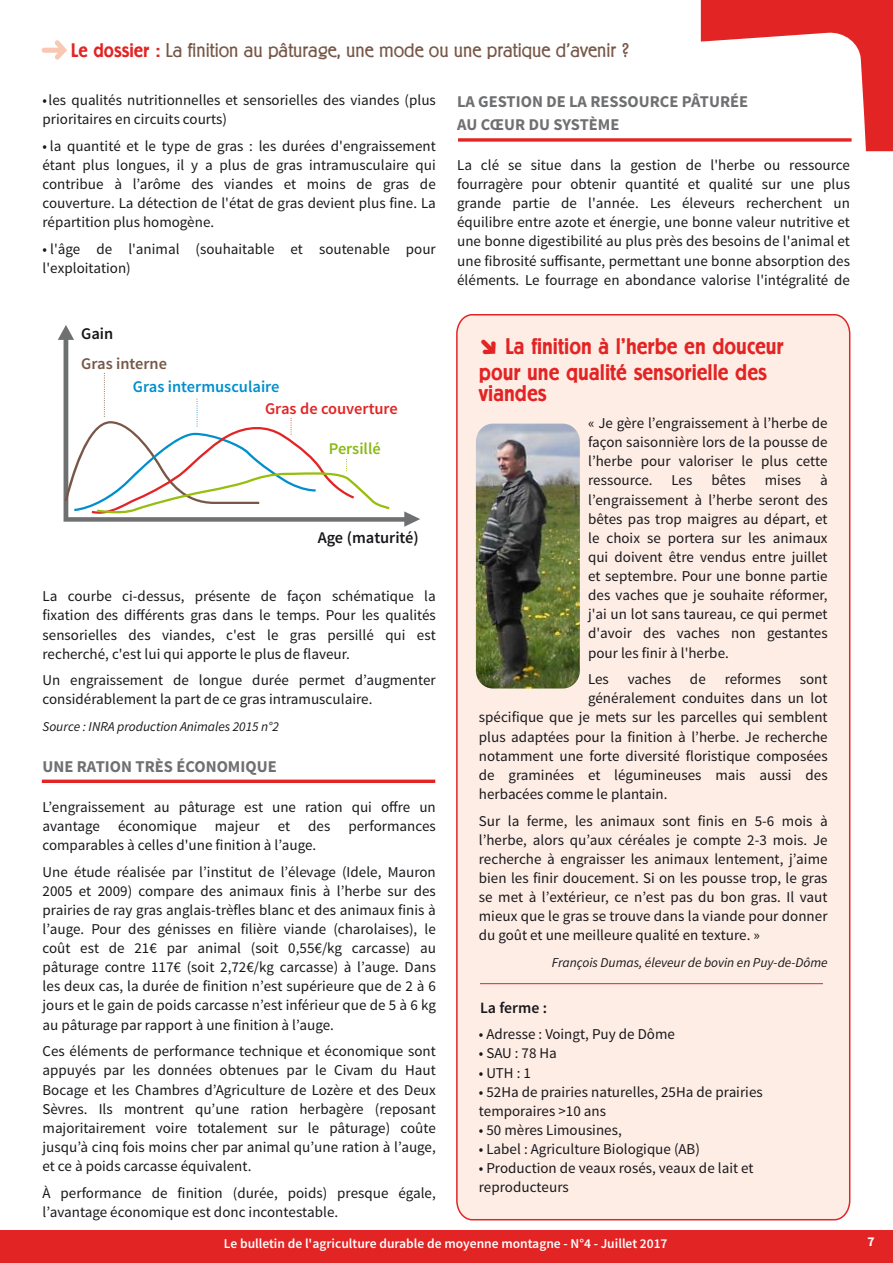
<style>
.page{position:relative;width:893px;height:1263px;background:#fff}
.page>*{position:absolute;margin:0;border:0;box-sizing:border-box;transform-origin:0 0}
.t1{font:500 22.5px/25.7px "Berliner Grotesk";color:#e32424}
.t2{font:300 19.5px "Berliner Grotesk";color:#775747}
.t3{font:700 16.5px/22.5px "Source Sans Pro";color:#6f7072}
.t4{font:600 16.35px "Source Sans Pro";color:#008fcc}
.t5{font:600 16.35px "Source Sans Pro";color:#19171b}
.t6{font:600 16.35px "Source Sans Pro";color:#e32424}
.t7{font:600 16.35px "Source Sans Pro";color:#775747}
.t8{font:600 16.35px "Source Sans Pro";color:#89b915}
.t9{font:600 15.75px "Source Sans Pro";letter-spacing:-.005em;color:#19171b}
.t10{font:15px/19.2px "Source Sans Pro";color:#19171b;text-align:justify}
.t11{font:italic 13.5px "Source Sans Pro";letter-spacing:-.005em;color:#19171b}
.t12{font:600 13.5px "Source Sans Pro";color:#fff}
.t13{font:700 13.5px "Source Sans Pro";color:#fff}
.s1{font-weight:500;color:#e32424}
</style>
<div class="page">
<div style="left:0;top:1230px;width:893px;height:33px;background:#e32424"></div>
<svg style="left:701px;top:0;width:192px;height:151px"></svg>
<svg style="left:42px;top:40px;width:25px;height:20px"></svg>
<div style="left:456px;top:314px;width:395px;height:907px;background:#fdede5"></div>
<svg style="left:458px;top:138px;width:394px;height:4px;background:#e64444"></svg>
<hr style="left:480px;top:983px;width:343px;height:1px;background:#e32424">
<svg style="left:42px;top:779px;width:393px;height:4px;background:#e74444"></svg>
<img style="left:476px;top:424px;width:104px;height:264px">
<svg style="left:58px;top:325px;width:362px;height:202px"></svg>
<svg style="left:65px;top:373px;width:324px;height:141px"></svg>
<svg style="left:481px;top:339px;width:15px;height:16px"></svg>
<h2 class="t2" style="left:71px;top:42px;width:560px"><span class="s1">Le dossier :</span> La finition au pâturage, une mode ou une pratique d’avenir ?</h2>
<p class="t10" style="left:43px;top:90px;width:395px">•les qualités nutritionnelles et sensorielles des viandes (plus prioritaires en circuits courts)</p>
<p class="t10" style="left:43px;top:136px;width:395px">• la quantité et le type de gras : les durées d'engraissement étant plus longues, il y a plus de gras intramusculaire qui contribue à l’arôme des viandes et moins de gras de couverture. La détection de l'état de gras devient plus fine. La répartition plus homogène.</p>
<p class="t10" style="left:43px;top:239px;width:395px">• l'âge de l'animal (souhaitable et soutenable pour l'exploitation)</p>
<p class="t5" style="left:81px;top:323px;width:34px">Gain</p>
<p class="t7" style="left:81px;top:353px;width:87px">Gras interne</p>
<p class="t4" style="left:133px;top:377px;width:148px">Gras intermusculaire</p>
<p class="t6" style="left:265px;top:398px;width:134px">Gras de couverture</p>
<p class="t8" style="left:329px;top:439px;width:54px">Persillé</p>
<p class="t5" style="left:318px;top:527px;width:103px">Age (maturité)</p>
<p class="t10" style="left:43px;top:587px;width:395px">La courbe ci-dessus, présente de façon schématique la fixation des différents gras dans le temps. Pour les qualités sensorielles des viandes, c'est le gras persillé qui est recherché, c'est lui qui apporte le plus de flaveur.</p>
<p class="t10" style="left:43px;top:671px;width:395px">Un engraissement de longue durée permet d’augmenter considérablement la part de ce gras intramusculaire.</p>
<p class="t11" style="left:43px;top:718px;width:238px">Source : INRA production Animales 2015 n°2</p>
<p class="t3" style="left:43px;top:755px;width:236px">UNE RATION TRÈS ÉCONOMIQUE</p>
<p class="t10" style="left:43px;top:797px;width:395px">L’engraissement au pâturage est une ration qui offre un avantage économique majeur et des performances comparables à celles d'une finition à l’auge.</p>
<p class="t10" style="left:43px;top:862px;width:395px">Une étude réalisée par l’institut de l’élevage (Idele, Mauron 2005 et 2009) compare des animaux finis à l’herbe sur des prairies de ray gras anglais-trèfles blanc et des animaux finis à l’auge. Pour des génisses en filière viande (charolaises), le coût est de 21€ par animal (soit 0,55€/kg carcasse) au pâturage contre 117€ (soit 2,72€/kg carcasse) à l’auge. Dans les deux cas, la durée de finition n’est supérieure que de 2 à 6 jours et le gain de poids carcasse n’est inférieur que de 5 à 6 kg au pâturage par rapport à une finition à l’auge.</p>
<p class="t10" style="left:43px;top:1042px;width:395px">Ces éléments de performance technique et économique sont appuyés par les données obtenues par le Civam du Haut Bocage et les Chambres d’Agriculture de Lozère et des Deux Sèvres. Ils montrent qu’une ration herbagère (reposant majoritairement voire totalement sur le pâturage) coûte jusqu’à cinq fois moins cher par animal qu’une ration à l’auge, et ce à poids carcasse équivalent.</p>
<p class="t10" style="left:42px;top:1183px;width:395px">À performance de finition (durée, poids) presque égale, l’avantage économique est donc incontestable.</p>
<p class="t3" style="left:457px;top:91px;width:293px">LA GESTION DE LA RESSOURCE PÂTURÉE<br>AU CŒUR DU SYSTÈME</p>
<p class="t10" style="left:457px;top:156px;width:394px">La clé se situe dans la gestion de l'herbe ou ressource fourragère pour obtenir quantité et qualité sur une plus grande partie de l'année. Les éleveurs recherchent un équilibre entre azote et énergie, une bonne valeur nutritive et une bonne digestibilité au plus près des besoins de l'animal et une fibrosité suffisante, permettant une bonne absorption des éléments. Le fourrage en abondance valorise l'intégralité de</p>
<h1 class="t1" style="left:479px;top:335px;width:306px;text-indent:26px">La finition à l'herbe en douceur pour une qualité sensorielle des</h1>
<h1 class="t1" style="left:479px;top:382px;width:70px">viandes</h1>
<p class="t10" style="left:588px;top:414px;width:241px">« Je gère l’engraissement à l’herbe de façon saisonnière lors de la pousse de l’herbe pour valoriser le plus cette ressource.</p>
<p class="t10" style="left:588px;top:471px;width:241px;text-indent:232px">à l’engraissement à l’herbe seront des bêtes pas trop maigres au départ, et le choix se portera sur les animaux qui doivent être vendus entre juillet et septembre. Pour une bonne partie des vaches que je souhaite réformer, j'ai un lot sans taureau, ce qui permet d'avoir des vaches non gestantes pour les finir à l'herbe.</p>
<p class="t10" style="left:588px;top:670px;width:22px">Les</p>
<p class="t10" style="left:628px;top:670px;width:45px">vaches</p>
<p class="t10" style="left:690px;top:670px;width:17px">de</p>
<p class="t10" style="left:725px;top:670px;width:58px">reformes</p>
<p class="t10" style="left:800px;top:670px;width:29px">sont</p>
<p class="t10" style="left:588px;top:689px;width:241px">généralement conduites dans un lot</p>
<p class="t10" style="left:479px;top:708px;width:350px">spécifique que je mets sur les parcelles qui semblent</p>
<p class="t10" style="left:479px;top:727px;width:350px">plus adaptées pour la finition à l’herbe. Je recherche</p>
<p class="t10" style="left:479px;top:746px;width:350px">notamment une forte diversité floristique composées</p>
<p class="t10" style="left:479px;top:765px;width:350px">de graminées et légumineuses mais aussi des</p>
<p class="t10" style="left:479px;top:784px;width:190px">herbacées comme le plantain.</p>
<p class="t10" style="left:479px;top:811px;width:350px">Sur la ferme, les animaux sont finis en 5-6 mois à l’herbe, alors qu’aux céréales je compte 2-3 mois. Je recherche à engraisser les animaux lentement, j’aime bien les finir doucement. Si on les pousse trop, le gras se met à l’extérieur, ce n’est pas du bon gras. Il vaut mieux que le gras se trouve dans la viande pour donner du goût et une meilleure qualité en texture. »</p>
<p class="t11" style="left:552px;top:954px;width:277px">François Dumas, éleveur de bovin en Puy-de-Dôme</p>
<p class="t9" style="left:480px;top:997px;width:68px">La ferme :</p>
<p class="t10" style="left:479px;top:1025px;width:198px">• Adresse : Voingt, Puy de Dôme</p>
<p class="t10" style="left:479px;top:1044px;width:80px">• SAU : 78 Ha</p>
<p class="t10" style="left:479px;top:1063px;width:54px">• UTH : 1</p>
<p class="t10" style="left:479px;top:1082px;width:285px">• 52Ha de prairies naturelles, 25Ha de prairies temporaires &gt;10 ans</p>
<p class="t10" style="left:479px;top:1120px;width:144px">• 50 mères Limousines,</p>
<p class="t10" style="left:479px;top:1140px;width:222px">• Label : Agriculture Biologique (AB)</p>
<p class="t10" style="left:479px;top:1159px;width:276px">• Production de veaux rosés, veaux de lait et reproducteurs</p>
<p class="t10" style="left:672px;top:471px;width:22px">Les</p>
<p class="t10" style="left:711px;top:471px;width:36px">bêtes</p>
<p class="t10" style="left:765px;top:471px;width:38px">mises</p>
<p class="t12" style="left:224px;top:1234px;width:445px">Le bulletin de l'agriculture durable de moyenne montagne - N°4 - Juillet 2017</p>
<p class="t13" style="left:867px;top:1233px;width:9px">7</p>
</div>
